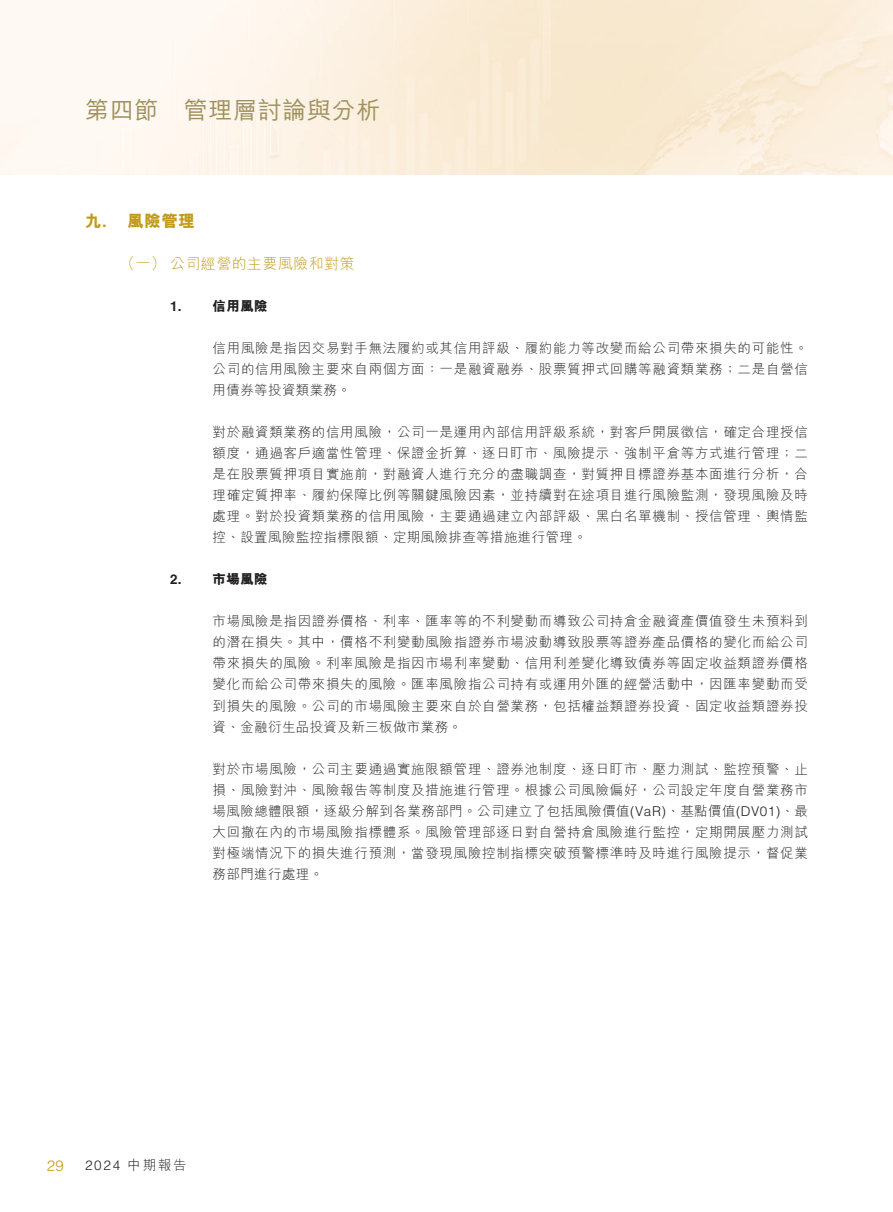
<style>
.page{position:relative;width:893px;height:1212px;background:#fff}
.page>*{position:absolute;margin:0;border:0;box-sizing:border-box;transform-origin:0 0}
.t1{font:500 24px "M Hei HK";letter-spacing:.03em;color:#9f905b}
.t2{font:800 16.5px "M Hei HK";color:#c29b1b}
.t3{font:300 15px "M Hei HK";letter-spacing:.03em;color:#c29b1b}
.t4{font:300 15px "Helvetica LT Std";color:#c29b1b}
.t5{font:300 13.5px/21px "M Hei HK";letter-spacing:.05em;color:#231f20;text-align:justify}
.t6{font:800 13.5px "M Hei HK";letter-spacing:.03em;color:#231f20}
.t7{font:300 13.5px "Helvetica LT Std";color:#231f20}
.t8{font:700 13.5px "Helvetica LT Std";color:#231f20}
.s1{font-family:"Helvetica LT Std";font-weight:700}
.s2{font-family:"Helvetica LT Std"}
</style>
<div class="page">
<img style="left:0;top:0;width:893px;height:174px">
<h1 class="t1" style="left:85px;top:93px;width:75px">第四節</h1>
<h1 class="t1" style="left:184px;top:93px;width:198px">管理層討論與分析</h1>
<p class="t2" style="left:85px;top:213px;width:23px">九<span class="s1">.</span></p>
<p class="t2" style="left:128px;top:213px;width:69px">風險管理</p>
<p class="t3" style="left:120px;top:256px;width:236px">（一）公司經營的主要風險和對策</p>
<p class="t6" style="left:213px;top:300px;width:57px">信用風險</p>
<p class="t8" style="left:170px;top:298px;width:13px">1.</p>
<p class="t8" style="left:170px;top:571px;width:13px">2.</p>
<p class="t5" style="left:213px;top:338px;width:597px">信用風險是指因交易對手無法履約或其信用評級、履約能力等改變而給公司帶來損失的可能性。公司的信用風險主要來自兩個方面：一是融資融券、股票質押式回購等融資類業務；二是自營信用債券等投資類業務。</p>
<p class="t5" style="left:213px;top:422px;width:597px">對於融資類業務的信用風險，公司一是運用內部信用評級系統，對客戶開展徵信，確定合理授信額度，通過客戶適當性管理、保證金折算、逐日盯市、風險提示、強制平倉等方式進行管理；二是在股票質押項目實施前，對融資人進行充分的盡職調查，對質押目標證券基本面進行分析，合理確定質押率、履約保障比例等關鍵風險因素，並持續對在途項目進行風險監測，發現風險及時處理。對於投資類業務的信用風險，主要通過建立內部評級、黑白名單機制、授信管理、輿情監控、設置風險監控指標限額、定期風險排查等措施進行管理。</p>
<p class="t6" style="left:213px;top:573px;width:57px">市場風險</p>
<p class="t5" style="left:213px;top:611px;width:597px">市場風險是指因證券價格、利率、匯率等的不利變動而導致公司持倉金融資產價值發生未預料到的潛在損失。其中，價格不利變動風險指證券市場波動導致股票等證券產品價格的變化而給公司帶來損失的風險。利率風險是指因市場利率變動、信用利差變化導致債券等固定收益類證券價格變化而給公司帶來損失的風險。匯率風險指公司持有或運用外匯的經營活動中，因匯率變動而受到損失的風險。公司的市場風險主要來自於自營業務，包括權益類證券投資、固定收益類證券投資、金融衍生品投資及新三板做市業務。</p>
<p class="t5" style="left:213px;top:758px;width:597px">對於市場風險，公司主要通過實施限額管理、證券池制度、逐日盯市、壓力測試、監控預警、止損、風險對沖、風險報告等制度及措施進行管理。根據公司風險偏好，公司設定年度自營業務市場風險總體限額，逐級分解到各業務部門。公司建立了包括風險價值<span class="s2">(VaR)</span>、基點價值<span class="s2">(DV01)</span>、最大回撤在內的市場風險指標體系。風險管理部逐日對自營持倉風險進行監控，定期開展壓力測試對極端情況下的損失進行預測，當發現風險控制指標突破預警標準時及時進行風險提示，督促業務部門進行處理。</p>
<p class="t4" style="left:47px;top:1156px;width:18px">29</p>
<p class="t7" style="left:85px;top:1157px;width:37px">2024</p>
<p class="t5" style="left:127px;top:1155px;width:61px">中期報告</p>
</div>
